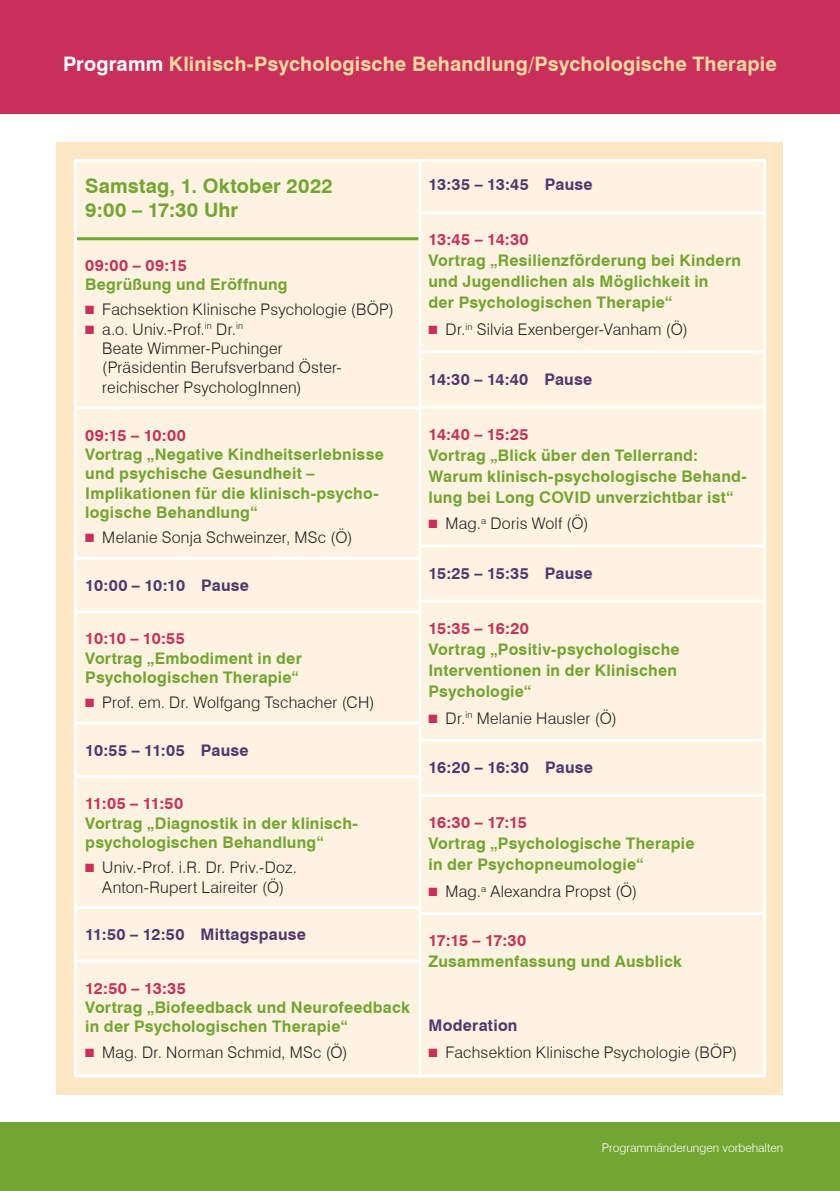
<style>
.page{position:relative;width:840px;height:1191px;background:#fff}
.page>*{position:absolute;margin:0;border:0;box-sizing:border-box;transform-origin:0 0}
.t1{font:700 20px "Swiss 721 BT";letter-spacing:.005em;color:#fed9a1}
.Datum{font:700 20px/24.2px "Swiss 721 BT";letter-spacing:.01em;color:#73a532}
.Uhrzeit{font:700 16px/21px "Swiss 721 BT";letter-spacing:.015em;color:#73a532}
.t2{font:300 16px/19.4px "Swiss 721 BT";letter-spacing:.015em;color:#231f20}
.Uhrzeit-2{font:700 16px "Swiss 721 BT";letter-spacing:.015em;color:#52366f}
.t3{font:300 12px "Swiss 721 BT";color:#fff}
.s1{color:#fff}
.s2{color:#c82f59}
</style>
<div class="page">
<div style="left:0;top:1123px;width:839px;height:68px;background:#73a532"></div>
<div style="left:57px;top:142px;width:725px;height:952px;background:#fee7c4"></div>
<div style="left:75px;top:160px;width:689px;height:916px;background:#fef3e0"></div>
<hr style="left:77px;top:237px;width:343px;height:3px;background:#73a532">
<hr style="left:77px;top:406px;width:343px;height:3px;background:#fff">
<hr style="left:77px;top:557px;width:343px;height:3px;background:#fff">
<hr style="left:77px;top:610px;width:343px;height:3px;background:#fff">
<hr style="left:77px;top:721px;width:343px;height:3px;background:#fff">
<hr style="left:77px;top:775px;width:343px;height:3px;background:#fff">
<hr style="left:77px;top:906px;width:343px;height:3px;background:#fff">
<hr style="left:77px;top:959px;width:343px;height:3px;background:#fff">
<hr style="left:420px;top:211px;width:342px;height:3px;background:#fff">
<hr style="left:420px;top:350px;width:342px;height:3px;background:#fff">
<hr style="left:420px;top:405px;width:342px;height:3px;background:#fff">
<hr style="left:420px;top:544px;width:342px;height:3px;background:#fff">
<hr style="left:420px;top:599px;width:342px;height:3px;background:#fff">
<hr style="left:420px;top:739px;width:342px;height:3px;background:#fff">
<hr style="left:420px;top:794px;width:342px;height:3px;background:#fff">
<hr style="left:420px;top:912px;width:342px;height:3px;background:#fff">
<div style="left:74px;top:159px;width:691px;height:918px;border:3px solid #fff"></div>
<hr style="left:418px;top:159px;width:3px;height:918px;background:#fff">
<div style="left:0;top:0;width:839px;height:113px;background:#c82f59"></div>
<p class="t1" style="left:63px;top:52px;width:715px"><span class="s1">Programm</span> Klinisch-Psychologische Behandlung/Psychologische Therapie</p>
<p class="Datum" style="left:85px;top:174px;width:249px">Samstag, 1. Oktober 2022<br>9:00 – 17:30 Uhr</p>
<p class="Uhrzeit" style="left:85px;top:255px;width:204px;line-height:19.4px"><span class="s2">09:00 – 09:15<br></span>Begrüßung und Eröffnung</p>
<p class="t2" style="left:85px;top:300px;width:310px"><span class="s2">■</span> Fachsektion Klinische Psychologie (BÖP)</p>
<p class="t2" style="left:102px;top:319px;width:241px;text-indent:-17px"><span class="s2">■</span> a.o. Univ.-Prof.<sup>in</sup> Dr.<sup>in<br></sup>Beate Wimmer-Puchinger (Präsidentin Berufsverband Öster&shy;reichischer PsychologInnen)</p>
<p class="Uhrzeit" style="left:85px;top:425px;width:300px;line-height:19.4px"><span class="s2">09:15 – 10:00<br></span>Vortrag „Negative Kindheitserlebnisse und psychische Gesundheit –<br>Implikationen für die klinisch-psycho&shy;logische Behandlung“</p>
<p class="t2" style="left:85px;top:527px;width:268px"><span class="s2">■</span> Melanie Sonja Schweinzer, MSc (Ö)</p>
<p class="Uhrzeit-2" style="left:85px;top:575px;width:165px">10:00 – 10:10 Pause</p>
<p class="Uhrzeit" style="left:85px;top:629px;width:218px;line-height:19.4px"><span class="s2">10:10 – 10:55<br></span>Vortrag „Embodiment in der<br>Psychologischen Therapie“</p>
<p class="t2" style="left:85px;top:692px;width:291px"><span class="s2">■</span> Prof. em. Dr. Wolfgang Tschacher (CH)</p>
<p class="Uhrzeit-2" style="left:85px;top:740px;width:165px">10:55 – 11:05 Pause</p>
<p class="Uhrzeit" style="left:85px;top:794px;width:274px;line-height:19.4px"><span class="s2">11:05 – 11:50<br></span>Vortrag „Diagnostik in der klinisch&shy;psychologischen Behandlung“</p>
<p class="t2" style="left:85px;top:857px;width:213px;text-align:center"><span class="s2">■</span> Univ.-Prof. i.R. Dr. Priv.-Doz.<br>Anton-Rupert Laireiter (Ö)</p>
<p class="Uhrzeit-2" style="left:85px;top:925px;width:222px">11:50 – 12:50 Mittagspause</p>
<p class="Uhrzeit" style="left:85px;top:978px;width:326px;line-height:19.4px"><span class="s2">12:50 – 13:35<br></span>Vortrag „Biofeedback und Neurofeedback in der Psychologischen Therapie“</p>
<p class="t2" style="left:85px;top:1042px;width:264px"><span class="s2">■</span> Mag. Dr. Norman Schmid, MSc (Ö)</p>
<p class="Uhrzeit-2" style="left:428px;top:175px;width:166px">13:35 – 13:45 Pause</p>
<p class="Uhrzeit" style="left:428px;top:229px;width:314px"><span class="s2">13:45 – 14:30<br></span>Vortrag „Resilienzförderung bei Kindern und Jugendlichen als Möglichkeit in<br>der Psychologischen Therapie“</p>
<p class="t2" style="left:428px;top:320px;width:260px"><span class="s2">■</span> Dr.<sup>in</sup> Silvia Exenberger-Vanham (Ö)</p>
<p class="Uhrzeit-2" style="left:428px;top:369px;width:165px">14:30 – 14:40 Pause</p>
<p class="Uhrzeit" style="left:428px;top:423px;width:320px"><span class="s2">14:40 – 15:25<br></span>Vortrag „Blick über den Tellerrand:<br>Warum klinisch-psychologische Behand&shy;lung bei Long COVID unverzichtbar ist“</p>
<p class="t2" style="left:428px;top:514px;width:161px"><span class="s2">■</span> Mag.<sup>a</sup> Doris Wolf (Ö)</p>
<p class="Uhrzeit-2" style="left:428px;top:563px;width:165px">15:25 – 15:35 Pause</p>
<p class="Uhrzeit" style="left:428px;top:617px;width:252px"><span class="s2">15:35 – 16:20<br></span>Vortrag „Positiv-psychologische<br>Interventionen in der Klinischen<br>Psychologie“</p>
<p class="t2" style="left:428px;top:708px;width:190px"><span class="s2">■</span> Dr.<sup>in</sup> Melanie Hausler (Ö)</p>
<p class="Uhrzeit-2" style="left:428px;top:757px;width:166px">16:20 – 16:30 Pause</p>
<p class="Uhrzeit" style="left:428px;top:811px;width:267px"><span class="s2">16:30 – 17:15<br></span>Vortrag „Psychologische Therapie in der Psychopneumologie“</p>
<p class="t2" style="left:428px;top:881px;width:210px"><span class="s2">■</span> Mag.<sup>a</sup> Alexandra Propst (Ö)</p>
<p class="Uhrzeit" style="left:428px;top:930px;width:255px"><span class="s2">17:15 – 17:30<br></span>Zusammenfassung und Ausblick</p>
<p class="Uhrzeit-2" style="left:428px;top:1015px;width:90px">Moderation</p>
<p class="t2" style="left:428px;top:1042px;width:310px"><span class="s2">■</span> Fachsektion Klinische Psychologie (BÖP)</p>
<p class="t3" style="left:601px;top:1140px;width:183px">Programmänderungen vorbehalten</p>
</div>
